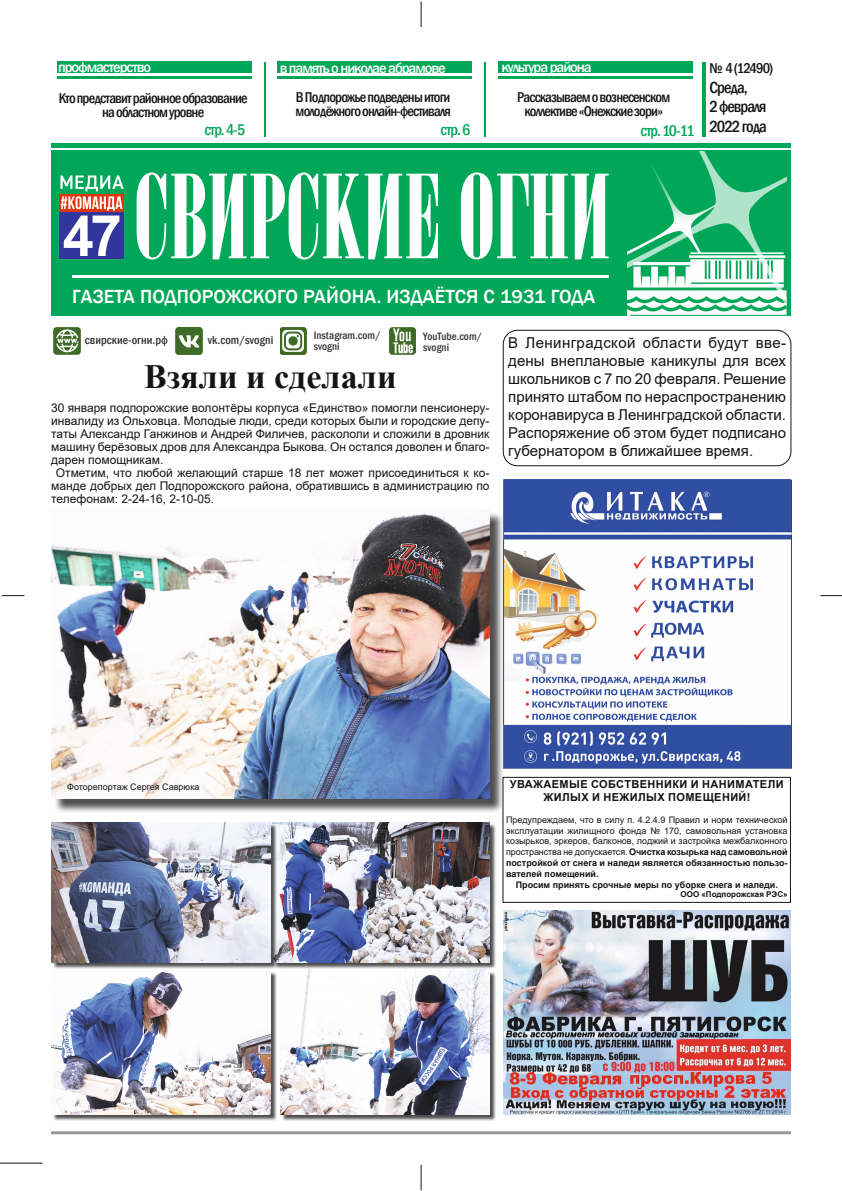
<style>
.page{position:relative;width:842px;height:1191px;background:#fff}
.page>*{position:absolute;margin:0;border:0;box-sizing:border-box;transform-origin:0 0}
.t1{font:145px "Arsis";letter-spacing:-.01em;color:#fff}
.Основной_заголовок{font:700 34px "Times New Roman";color:#131413}
.t2{font:500 19.6px "Franklin Gothic";letter-spacing:.005em;color:#fff}
.t3{font:500 condensed 16.6px "Franklin Gothic";letter-spacing:-.055em;color:#131413}
.t4{font:500 condensed 16px "Franklin Gothic";letter-spacing:-.055em;color:#00a759}
.Основной_текст{font:15px/18px "Arial";color:#131413;text-align:justify}
.t5{font:500 condensed 14.6px "Franklin Gothic";letter-spacing:-.055em;color:#131413}
.t6{font:500 14.6px "Franklin Gothic";letter-spacing:-.075em;color:#fff}
.Основной_текст-2{font:12px/13px "Arial";color:#131413;text-align:justify}
.t7{font:500 condensed 12px "Franklin Gothic";letter-spacing:.005em;color:#313130}
.Основной_текст-3{font:700 11px "Arial";letter-spacing:.035em;color:#131413}
.t8{font:500 condensed 11px/11px "Franklin Gothic";letter-spacing:.005em;color:#313130}
.Основной_текст-4{font:9px/10.8px "Arial";color:#131413;text-align:justify}
.Основной_текст-5{font:700 9px "Arial";color:#131413}
.Подпись{font:700 8px "Arial";color:#131413}
.s1{font-weight:700}
</style>
<div class="page">
<hr style="left:0;top:1162px;width:42px;height:1px;background:#131413">
<svg style="left:421px;top:1165px;width:1px;height:25px"></svg>
<svg style="left:421px;top:1px;width:1px;height:26px"></svg>
<svg style="left:820px;top:595px;width:22px;height:1px"></svg>
<svg style="left:2px;top:595px;width:22px;height:1px"></svg>
<hr style="left:51px;top:144px;width:739px;height:4px;background:#00a759">
<div style="left:51px;top:150px;width:740px;height:165px;background:#00a759"></div>
<hr style="left:72px;top:275px;width:537px;height:2px;background:#fff">
<img style="left:628px;top:151px;width:159px;height:164px">
<img style="left:54px;top:327px;width:26px;height:27px">
<img style="left:175px;top:327px;width:27px;height:27px">
<img style="left:280px;top:327px;width:27px;height:27px">
<img style="left:389px;top:327px;width:27px;height:27px">
<hr style="left:630px;top:315px;width:161px;height:1px;background:#00a759">
<div style="left:57px;top:61px;width:194px;height:12px;background:#00a759"></div>
<div style="left:277px;top:61px;width:195px;height:12px;background:#00a759"></div>
<div style="left:498px;top:61px;width:194px;height:12px;background:#00a759"></div>
<hr style="left:264px;top:62px;width:1px;height:75px;background:#00a759">
<hr style="left:484px;top:62px;width:1px;height:75px;background:#00a759">
<hr style="left:702px;top:62px;width:3px;height:75px;background:#00a759">
<hr style="left:57px;top:76px;width:195px;height:2px;background:#00a759">
<hr style="left:277px;top:77px;width:195px;height:2px;background:#00a759">
<hr style="left:498px;top:77px;width:194px;height:2px;background:#00a759">
<hr style="left:51px;top:1131px;width:740px;height:3px;background:#999">
<img style="left:58px;top:175px;width:67px;height:85px">
<img style="left:503px;top:911px;width:288px;height:203px">
<div style="left:502px;top:777px;width:289px;height:126px;border:1px solid #131413"></div>
<img style="left:503px;top:479px;width:288px;height:289px">
<div style="left:503px;top:330px;width:288px;height:136px;border:1px solid #131413;border-radius:14px"></div>
<div style="left:273px;top:823px;width:223px;height:146px;background:#131413;opacity:.75"></div>
<img style="left:272px;top:822px;width:217px;height:140px">
<div style="left:53px;top:511px;width:451px;height:302px;background:#131413;opacity:.75"></div>
<img style="left:51px;top:511px;width:438px;height:287px">
<div style="left:52px;top:971px;width:225px;height:150px;background:#131413;opacity:.75"></div>
<img style="left:51px;top:971px;width:219px;height:143px">
<div style="left:282px;top:970px;width:214px;height:151px;background:#131413;opacity:.75"></div>
<img style="left:281px;top:970px;width:208px;height:144px">
<div style="left:52px;top:823px;width:225px;height:146px;background:#131413;opacity:.75"></div>
<img style="left:51px;top:822px;width:219px;height:140px">
<p class="t6" style="left:58px;top:58px;width:95px">профмастерство</p>
<p class="t6" style="left:280px;top:59px;width:168px">в память о николае абрамове</p>
<p class="t5" style="left:296px;top:87px;width:156px">В Подпорожье подведены итоги</p>
<p class="t5" style="left:296px;top:102px;width:157px">молодёжного онлайн-фестиваля</p>
<p class="t4" style="left:204px;top:119px;width:42px">стр. 4-5</p>
<p class="t5" style="left:59px;top:88px;width:190px">Кто представит районное образование</p>
<p class="t5" style="left:102px;top:103px;width:103px">на областном уровне</p>
<p class="t4" style="left:440px;top:119px;width:31px">стр. 6</p>
<p class="t6" style="left:501px;top:58px;width:92px">культура района</p>
<p class="t5" style="left:517px;top:87px;width:154px">Рассказываем о вознесенском</p>
<p class="t5" style="left:524px;top:102px;width:140px">коллективе «Онежские зори»</p>
<p class="t4" style="left:640px;top:120px;width:56px">стр. 10-11</p>
<p class="t5" style="left:709px;top:58px;width:65px">№ 4 (12490)</p>
<p class="t3" style="left:709px;top:76px;width:40px">Среда,</p>
<p class="t3" style="left:709px;top:96px;width:59px">2 февраля</p>
<p class="t3" style="left:709px;top:116px;width:59px">2022 года</p>
<p class="t1" style="left:134px;top:136px;width:479px">СВИРСКИЕ ОГНИ</p>
<p class="t2" style="left:72px;top:284px;width:525px">ГАЗЕТА ПОДПОРОЖСКОГО РАЙОНА. ИЗДАЁТСЯ С 1931 ГОДА</p>
<p class="t7" style="left:85px;top:332px;width:85px">свирские-огни.рф</p>
<p class="t7" style="left:208px;top:332px;width:67px">vk.com/svogni</p>
<p class="t8" style="left:314px;top:329px;width:68px">Instagram.com/ svogni</p>
<p class="t8" style="left:423px;top:330px;width:60px">YouTube.com/</p>
<p class="Основной_текст" style="left:508px;top:333px;width:279px">В Ленинградской области будут вве&shy;дены внеплановые каникулы для всех школьников с 7 по 20 февраля. Решение принято штабом по нераспространению коронавируса в Ленинградской области.<br>Распоряжение об этом будет подписано губернатором в ближайшее время.</p>
<p class="t8" style="left:423px;top:341px;width:27px">svogni</p>
<p class="Основной_заголовок" style="left:144px;top:352px;width:254px">Взяли и сделали</p>
<p class="Основной_текст-2" style="left:51px;top:401px;width:440px">30 января подпорожские волонтёры корпуса «Единство» помогли пенсионеру&shy;инвалиду из Ольховца. Молодые люди, среди которых были и городские депу&shy;таты Александр Ганжинов и Андрей Филичев, раскололи и сложили в дровник машину берёзовых дров для Александра Быкова. Он остался доволен и благо&shy;дарен помощникам.</p>
<p class="Основной_текст-2" style="left:51px;top:466px;width:440px;text-indent:5px">Отметим, что любой желающий старше 18 лет может присоединиться к ко&shy;манде добрых дел Подпорожского района, обратившись в администрацию по телефонам: 2-24-16, 2-10-05.</p>
<p class="Основной_текст-4" style="left:67px;top:782px;width:134px">Фоторепортаж Сергея Саврюка</p>
<p class="Основной_текст-3" style="left:510px;top:776px;width:275px">УВАЖАЕМЫЕ СОБСТВЕННИКИ И НАНИМАТЕЛИ</p>
<p class="Основной_текст-3" style="left:543px;top:789px;width:208px">ЖИЛЫХ И НЕЖИЛЫХ ПОМЕЩЕНИЙ!</p>
<p class="Основной_текст-4" style="left:506px;top:814px;width:283px">Предупреждаем, что в силу п. 4.2.4.9 Правил и норм технической эксплуатации жилищного фонда № 170, самовольная установка козырьков, эркеров, балконов, лоджий и застройка межбалконного пространства не допускается. <span class="s1">Очистка козырька над самовольной постройкой от снега и наледи является обязанностью пользо&shy;вателей помещений.</span></p>
<p class="Основной_текст-5" style="left:516px;top:878px;width:264px">Просим принять срочные меры по уборке снега и наледи.</p>
<p class="Подпись" style="left:681px;top:888px;width:108px">ООО «Подпорожская РЭС»</p>
</div>
